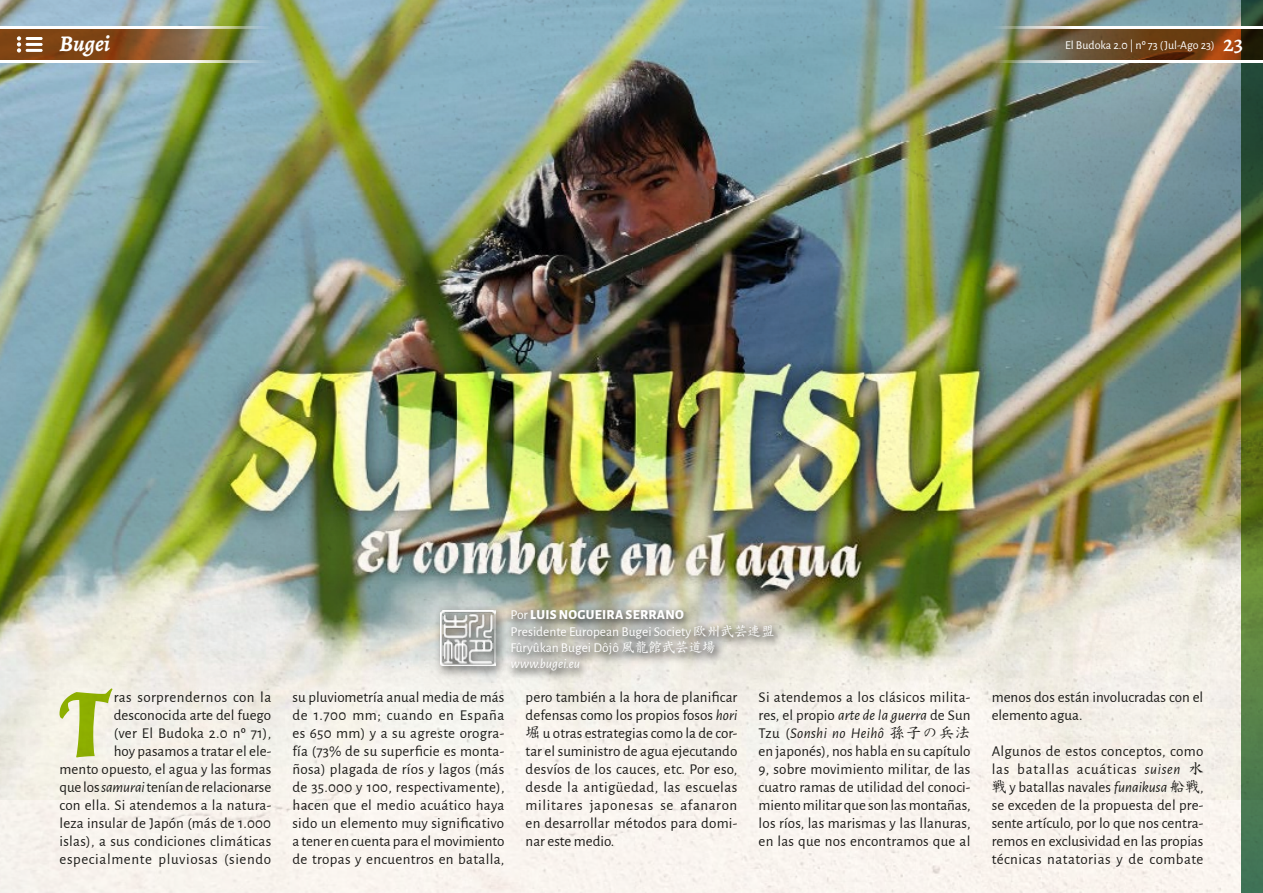
<style>
.page{position:relative;width:1263px;height:893px;background:#fff}
.page>*{position:absolute;margin:0;border:0;box-sizing:border-box;transform-origin:0 0}
.t1{font:italic 700 96.15px "Almendra";color:#93b800}
.t2{font:italic 700 22.5px "Alegreya";color:#fff}
.t3{font:15px/18px "Alegreya Sans";letter-spacing:.01em;color:#1d1d1b;text-align:justify}
.t4{font:13.5px/16.2px "Alegreya Sans";color:#fff}
.t5{font:12px "Alegreya Sans";color:#fff}
.s1{font-family:"Alegreya";font-weight:500;font-size:22.5px}
.s2{font-weight:800}
.s3{font-family:"EPSON KAISHO"}
.s4{font-style:italic}
</style>
<div class="page">
<img style="left:0;top:0;width:1241px;height:799px">
<div style="left:434px;top:605px;width:350px;height:78px;background:#eeede8"></div>
<div style="left:505px;top:605px;width:279px;height:77px;background:#1d1d1b;opacity:.58"></div>
<div style="left:434px;top:605px;width:72px;height:72px;background:#1d1d1b;opacity:.58"></div>
<img style="left:441px;top:610px;width:55px;height:55px">
<svg style="left:1241px;top:0;width:22px;height:893px;background:#476830"></svg>
<svg style="left:0;top:28px;width:271px;height:33px;background:#896840"></svg>
<svg style="left:0;top:27px;width:271px;height:1px"></svg>
<svg style="left:0;top:61px;width:271px;height:2px"></svg>
<img style="left:992px;top:28px;width:271px;height:33px">
<svg style="left:992px;top:27px;width:271px;height:1px"></svg>
<svg style="left:992px;top:61px;width:271px;height:2px"></svg>
<svg style="left:17px;top:36px;width:4px;height:17px"></svg>
<hr style="left:26px;top:37px;width:17px;height:3px;background:#fff">
<hr style="left:26px;top:43px;width:17px;height:3px;background:#fff">
<hr style="left:26px;top:49px;width:17px;height:3px;background:#fff">
<h2 class="t2" style="left:60px;top:28px;width:52px">Bugei</h2>
<p class="t5" style="left:1065px;top:37px;width:180px">El Budoka 2.0 | nº 73 (Jul-Ago 23) <span class="s1">23</span></p>
<p class="t4" style="left:511px;top:606px;width:265px">Por <span class="s2">LUIS NOGUEIRA SERRANO<br></span>Presidente European Bugei Society <span class="s3">欧州武芸連盟<br></span>Fûryûkan Bugei Dôjô <span class="s3">風龍館武芸道場</span><span class="s4">www.bugei.eu</span></p>
<h1 class="t1" style="left:58px;top:669px;width:52px">T</h1>
<p class="t3" style="left:60px;top:687px;width:213px;text-align:right">ras sorprendernos con la desconocida arte del fuego<br>(ver El Budoka 2.0 nº 71),<br>hoy pasamos a tratar el ele-<br>mento opuesto, el agua y las formas que los <span class="s4">samurai</span> tenían de relacionarse con ella. Si atendemos a la natura&shy;leza insular de Japón (más de 1.000 islas), a sus condiciones climáticas especialmente pluviosas (siendo</p>
<p class="t3" style="left:293px;top:687px;width:213px">su pluviometría anual media de más de 1.700 mm; cuando en España es 650 mm) y a su agreste orogra&shy;fía (73% de su superficie es monta&shy;ñosa) plagada de ríos y lagos (más de 35.000 y 100, respectivamente), hacen que el medio acuático haya sido un elemento muy significativo a tener en cuenta para el movimiento de tropas y encuentros en batalla,</p>
<p class="t3" style="left:526px;top:687px;width:213px">pero también a la hora de planificar defensas como los propios fosos <span class="s4">hori</span><span class="s3">堀</span> u otras estrategias como la de cor&shy;tar el suministro de agua ejecutando desvíos de los cauces, etc. Por eso, desde la antigüedad, las escuelas militares japonesas se afanaron en desarrollar métodos para domi&shy;nar este medio.</p>
<p class="t3" style="left:759px;top:687px;width:213px">Si atendemos a los clásicos milita&shy;res, el propio <span class="s4">arte de la guerra</span> de Sun Tzu (<span class="s4">Sonshi no Heihô</span> <span class="s3">孫子の兵法</span>en japonés), nos habla en su capítulo 9, sobre movimiento militar, de las cuatro ramas de utilidad del conoci&shy;miento militar que son las montañas, los ríos, las marismas y las llanuras, en las que nos encontramos que al</p>
<p class="t3" style="left:992px;top:687px;width:213px">menos dos están involucradas con el elemento agua.</p>
<p class="t3" style="left:992px;top:741px;width:213px">Algunos de estos conceptos, como las batallas acuáticas <span class="s4">suisen</span> <span class="s3">水戦</span> y batallas navales <span class="s4">funaikusa</span> <span class="s3">船戦</span>, se exceden de la propuesta del pre&shy;sente artículo, por lo que nos centra&shy;remos en exclusividad en las propias técnicas natatorias y de combate</p>
</div>
